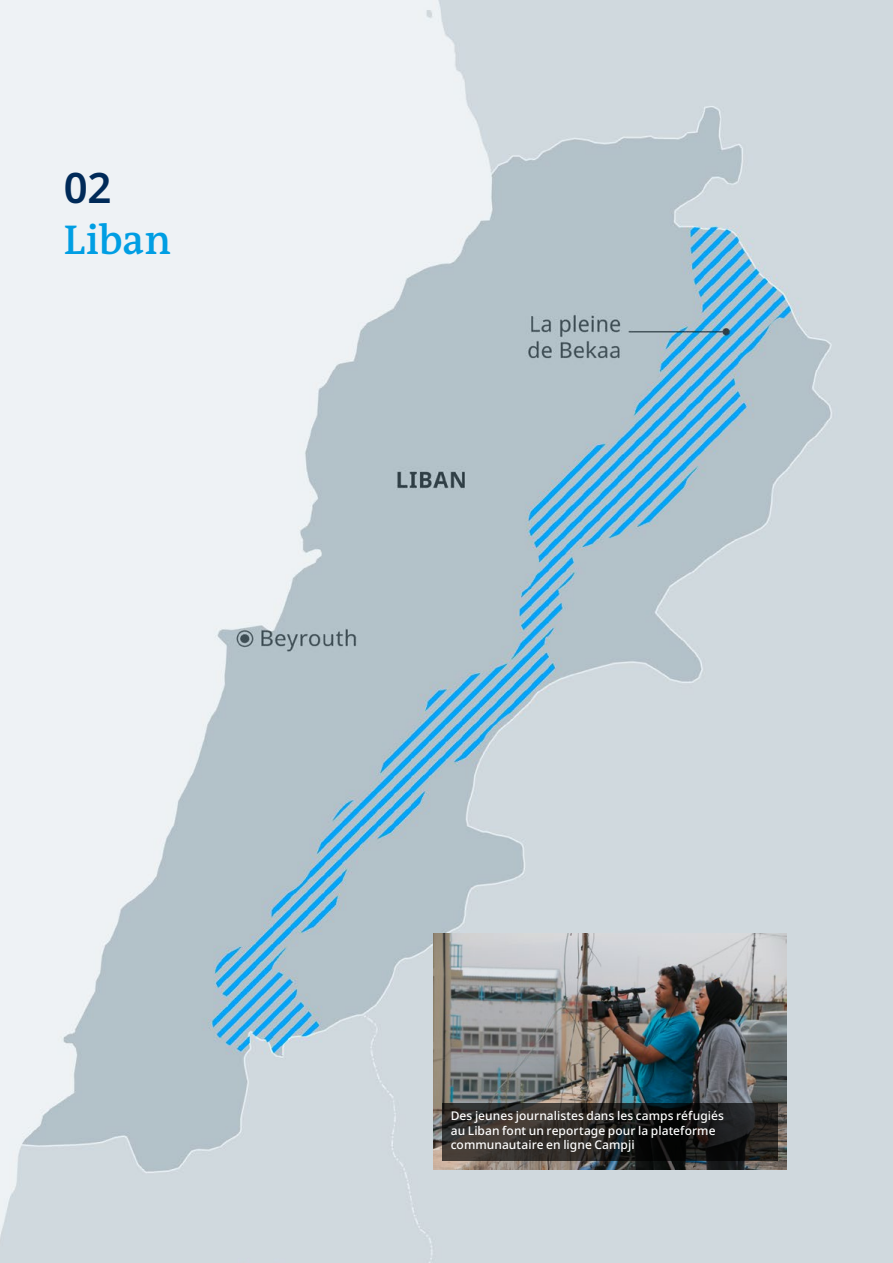
<style>
.page{position:relative;width:893px;height:1263px;background:#fff}
.page>*{position:absolute;margin:0;border:0;box-sizing:border-box;transform-origin:0 0}
.t1{font:600 42px "DW The Antiqua B W6";color:#009ee3}
.t2{font:600 42px "Noto Sans";color:#002a58}
.t3{font:500 12px/14.4px "Noto Sans";letter-spacing:.005em;color:#fff}
</style>
<div class="page">
<img style="left:0;top:0;width:893px;height:1263px">
<img style="left:434px;top:934px;width:353px;height:156px">
<svg style="left:429px;top:1090px;width:362px;height:81px;background:#3e3e3c"></svg>
<h1 class="t2" style="left:64px;top:158px;width:49px">02</h1>
<h1 class="t1" style="left:64px;top:212px;width:109px">Liban</h1>
<p class="t3" style="left:451px;top:1109px;width:275px">Des jeunes journalistes dans les camps réfugiés au Liban font un reportage pour la plateforme communautaire en ligne Campji</p>
</div>
